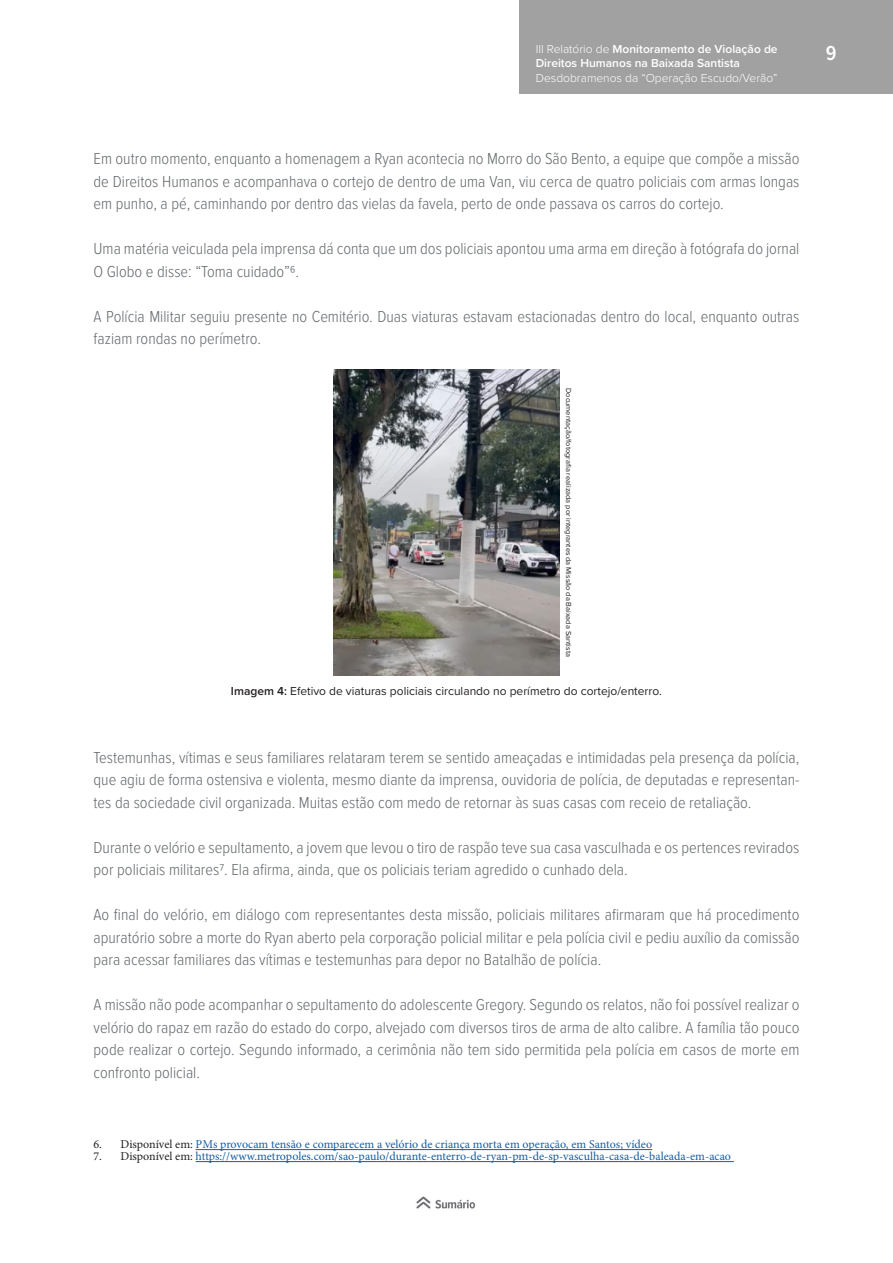
<style>
.page{position:relative;width:893px;height:1263px;background:#fff}
.page>*{position:absolute;margin:0;border:0;box-sizing:border-box;transform-origin:0 0}
.t1{font:600 21px "Proxima Nova Cond";color:#fff}
.t2{font:300 16.5px/22.5px "Proxima Nova Cond";color:#656a6d;text-align:justify}
.t3{font:12px "Minion Pro";color:#175d9e}
.t4{font:12px "Proxima Nova";color:#231f20}
.t5{font:600 12px "Proxima Nova";color:#fff}
.t6{font:300 12px "Proxima Nova";color:#fff}
.t7{font:7.5px "Proxima Nova";color:#231f20}
.s1{font-weight:300}
.s2{font-weight:600}
.s3{color:#231f20}
</style>
<div class="page">
<div style="left:520px;top:0;width:373px;height:94px;background:#a1a1a1"></div>
<img style="left:416px;top:1196px;width:60px;height:13px">
<hr style="left:196px;top:1149px;width:456px;height:1px;background:#175d9e">
<hr style="left:196px;top:1161px;width:538px;height:1px;background:#175d9e">
<img style="left:333px;top:370px;width:227px;height:305px">
<p class="t5" style="left:536px;top:40px;width:243px"><span class="s1">III Relatório de</span> Monitoramento de Violação de</p>
<p class="t5" style="left:536px;top:54px;width:206px">Direitos Humanos na Baixada Santista</p>
<p class="t6" style="left:536px;top:69px;width:243px">Desdobramenos da “Operação Escudo/Verão”</p>
<p class="t2" style="left:94px;top:146px;width:707px">Em outro momento, enquanto a homenagem a Ryan acontecia no Morro do São Bento, a equipe que compõe a missão de Direitos Humanos e acompanhava o cortejo de dentro de uma Van, viu cerca de quatro policiais com armas longas em punho, a pé, caminhando por dentro das vielas da favela, perto de onde passava os carros do cortejo.</p>
<p class="t2" style="left:94px;top:236px;width:707px">Uma matéria veiculada pela imprensa dá conta que um dos policiais apontou uma arma em direção à fotógrafa do jornal<br>O Globo e disse: “Toma cuidado”6.</p>
<p class="t2" style="left:94px;top:304px;width:707px">A Polícia Militar seguiu presente no Cemitério. Duas viaturas estavam estacionadas dentro do local, enquanto outras faziam rondas no perímetro.</p>
<p class="t7" style="left:574px;top:388px;width:270px;rotate:90deg">Documentação/fotografia realizada por integrantes da Missão da Baixada Santista</p>
<p class="t4" style="left:231px;top:682px;width:433px"><span class="s2">Imagem 4:</span> Efetivo de viaturas policiais circulando no perímetro do cortejo/enterro.</p>
<p class="t2" style="left:94px;top:745px;width:707px">Testemunhas, vítimas e seus familiares relataram terem se sentido ameaçadas e intimidadas pela presença da polícia, que agiu de forma ostensiva e violenta, mesmo diante da imprensa, ouvidoria de polícia, de deputadas e representan&shy;tes da sociedade civil organizada. Muitas estão com medo de retornar às suas casas com receio de retaliação.</p>
<p class="t2" style="left:94px;top:835px;width:707px">Durante o velório e sepultamento, a jovem que levou o tiro de raspão teve sua casa vasculhada e os pertences revirados por policiais militares7. Ela afirma, ainda, que os policiais teriam agredido o cunhado dela.</p>
<p class="t2" style="left:94px;top:902px;width:707px">Ao final do velório, em diálogo com representantes desta missão, policiais militares afirmaram que há procedimento apuratório sobre a morte do Ryan aberto pela corporação policial militar e pela polícia civil e pediu auxílio da comissão para acessar familiares das vítimas e testemunhas para depor no Batalhão de polícia.</p>
<p class="t2" style="left:94px;top:992px;width:707px">A missão não pode acompanhar o sepultamento do adolescente Gregory. Segundo os relatos, não foi possível realizar o velório do rapaz em razão do estado do corpo, alvejado com diversos tiros de arma de alto calibre. A família tão pouco pode realizar o cortejo. Segundo informado, a cerimônia não tem sido permitida pela polícia em casos de morte em confronto policial.</p>
<p class="t3" style="left:94px;top:1136px;width:560px"><span class="s3">6. Disponível em:</span> PMs provocam tensão e comparecem a velório de criança morta em operação, em Santos; vídeo</p>
<p class="t3" style="left:94px;top:1148px;width:639px"><span class="s3">7. Disponível em:</span> https://www.metropoles.com/sao-paulo/durante-enterro-de-ryan-pm-de-sp-vasculha-casa-de-baleada-em-acao</p>
<p class="t1" style="left:826px;top:38px;width:12px">9</p>
</div>
